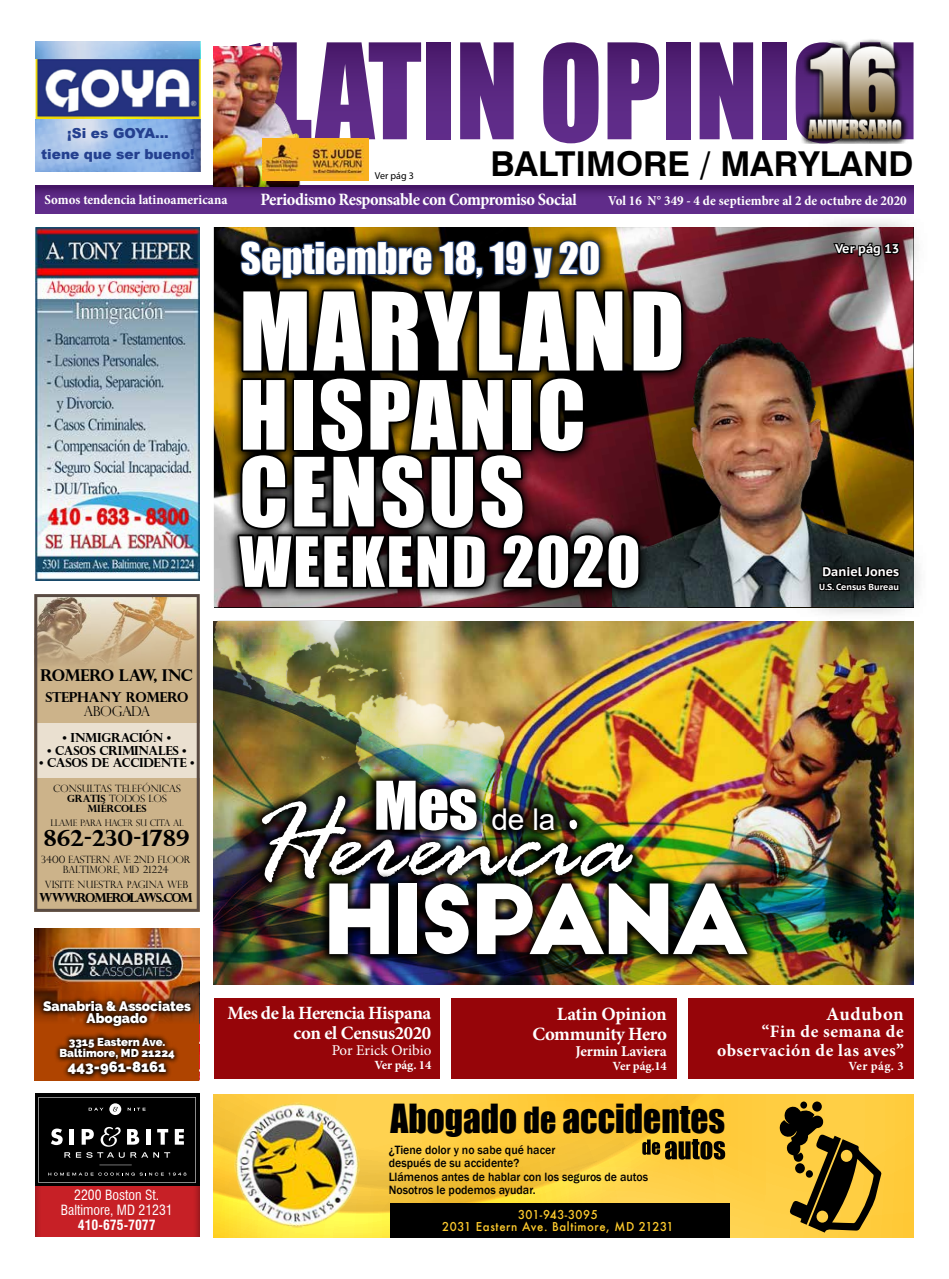
<style>
.page{position:relative;width:949px;height:1279px;background:#fff}
.page>*{position:absolute;margin:0;border:0;box-sizing:border-box;transform-origin:0 0}
.t1{font:italic 120px "Rage";letter-spacing:-.01em;color:#fff}
.t2{font:100px "Impact";letter-spacing:.03em;color:#fff}
.t3{font:94px "Big John";letter-spacing:-.05em;color:#fff}
.t4{font:88px/76.8px "Impact";letter-spacing:.03em;color:#fff}
.t5{font:63.88px "Impact";letter-spacing:.03em;color:#fff}
.t6{font:40px "Impact";color:#fff}
.t7{font:36.75px "Impact";color:#000;scale:.96 1}
.t8{font:700 34.25px "Swiss 721 BT";color:#000}
.t9{font:700 31.38px "Swiss 721 BT";color:#000}
.t10{font:30px "Arial";color:#fff}
.t11{font:700 22.5px "Perpetua Titling";letter-spacing:.02em;color:#000}
.t12{font:700 18.75px/20px "Minion Pro";letter-spacing:-.02em;color:#fff;text-align:right}
.t13{font:700 18.75px "Minion Pro";letter-spacing:.025em;color:#fff}
.t14{font:700 condensed 17.5px "Minion Pro";letter-spacing:-.025em;color:#fff}
.t15{font:700 17.5px/18.8px "Minion Pro";letter-spacing:.03em;color:#fff;text-align:right}
.t16{font:700 16.25px "Perpetua Titling";letter-spacing:-.03em;color:#000}
.t17{font:15px "Minion Pro";color:#fff}
.t18{font:700 15px "Minion Pro";letter-spacing:-.01em;color:#fff}
.t19{font:900 14.88px "Raleway";color:#fff}
.t20{font:700 condensed 13.75px "Minion Pro";color:#fff}
.t21{font:condensed 13.75px/15px "Swiss 721 BT";color:#fff;text-align:center}
.t22{font:900 13.75px/20.6px "Arial";color:#24408f;text-align:center}
.t23{font:700 13.75px "Perpetua Titling";letter-spacing:-.03em;color:#000}
.t24{font:700 condensed 13.75px "Swiss 721 BT";color:#fff}
.t25{font:300 13.75px "Perpetua Titling";letter-spacing:-.03em;color:#000}
.t26{font:900 13.62px/11.4px "Raleway";color:#fff;text-align:center}
.t27{font:700 12.5px "Perpetua Titling";letter-spacing:-.025em;color:#000}
.t28{font:700 12.5px "Minion Pro";letter-spacing:-.01em;color:#fff}
.t29{font:700 12.5px "PT Sans Caption";color:#fff}
.t30{font:700 12.5px "Perpetua Titling";letter-spacing:-.08em;color:#000}
.t31{font:500 12.38px/13.1px "Franklin Gothic";color:#000;scale:.96 1}
.t32{font:500 11.88px/11.9px "Futura";letter-spacing:.05em;color:#fecb2e;text-align:center;scale:.96 1}
.t33{font:900 11.38px/11.4px "Raleway";color:#fff;text-align:center}
.t34{font:condensed 11.25px/11.2px "Swiss 721 BT";color:#fff;text-align:center}
.t35{font:700 condensed 11.25px "Swiss 721 BT";color:#fff}
.t36{font:300 10px/10px "Perpetua Titling";color:#000;text-align:center}
.t37{font:300 10px/10px "Perpetua Titling";letter-spacing:-.02em;color:#000;text-align:center}
.t38{font:10px "Myriad Pro";color:#000}
.t39{font:300 9px "Perpetua Titling";letter-spacing:-.02em;color:#000}
.t40{font:700 8.75px "PT Sans Caption";color:#fff}
.s1{font-size:16.5px}
.s2{font-weight:700}
.s3{font-family:"Impact";font-size:61.88px}
.s4{font-size:33.12px}
</style>
<div class="page">
<svg style="left:219px;top:186px;width:694px;height:27px;background:#592781"></svg>
<div style="left:426px;top:42px;width:24px;height:97px;background:linear-gradient(to bottom,#4a1a6c,#643090)"></div>
<div style="left:666px;top:42px;width:24px;height:97px;background:linear-gradient(to bottom,#4a1a6c,#643090)"></div>
<svg style="left:699px;top:42px;width:54px;height:97px;background:#6b408d"></svg>
<div style="left:762px;top:42px;width:24px;height:97px;background:linear-gradient(to bottom,#4a1a6c,#643090)"></div>
<svg style="left:543px;top:42px;width:55px;height:101px"></svg>
<svg style="left:460px;top:42px;width:53px;height:97px;background:#6a3e8d"></svg>
<svg style="left:607px;top:42px;width:52px;height:97px"></svg>
<svg style="left:273px;top:42px;width:148px;height:97px"></svg>
<div style="left:35px;top:185px;width:184px;height:28px;background:linear-gradient(to bottom,#4d1d70,#663192)"></div>
<img style="left:214px;top:227px;width:699px;height:380px">
<svg style="left:36px;top:42px;width:164px;height:130px;background:#97b8e0"></svg>
<img style="left:36px;top:59px;width:164px;height:59px">
<img style="left:795px;top:39px;width:119px;height:104px">
<svg style="left:38px;top:598px;width:158px;height:309px;background:#cbb38c"></svg>
<div style="left:33px;top:1149px;width:167px;height:87px;background:#000;opacity:.5"></div>
<div style="left:35px;top:1093px;width:164px;height:92px;background:linear-gradient(to right,#000,#000)"></div>
<svg style="left:38px;top:1096px;width:158px;height:86px;background:#1b1b1b"></svg>
<img style="left:35px;top:928px;width:164px;height:152px">
<svg style="left:38px;top:995px;width:159px;height:84px;background:#702c01"></svg>
<div style="left:214px;top:1094px;width:699px;height:143px;background:#ffcb3b"></div>
<svg style="left:680px;top:1094px;width:157px;height:143px"></svg>
<svg style="left:214px;top:1094px;width:466px;height:143px;background:#fee942"></svg>
<svg style="left:214px;top:1094px;width:465px;height:129px"></svg>
<div style="left:390px;top:1202px;width:340px;height:35px;background:#000"></div>
<svg style="left:642px;top:1138px;width:83px;height:21px"></svg>
<svg style="left:812px;top:1101px;width:9px;height:10px"></svg>
<div style="left:800px;top:1101px;width:7px;height:7px;background:#000;border-radius:50%"></div>
<svg style="left:779px;top:1105px;width:102px;height:127px"></svg>
<img style="left:235px;top:1102px;width:124px;height:124px">
<img style="left:36px;top:227px;width:163px;height:353px">
<div style="left:37px;top:723px;width:163px;height:54px;background:#eae0d0"></div>
<div style="left:34px;top:594px;width:166px;height:317px;border:3px solid #594a42"></div>
<div style="left:214px;top:997px;width:225px;height:81px;background:#960509"></div>
<div style="left:451px;top:997px;width:225px;height:81px;background:#960509"></div>
<div style="left:688px;top:997px;width:225px;height:81px;background:#960509"></div>
<svg style="left:228px;top:229px;width:384px;height:49px;background:#503b05"></svg>
<svg style="left:806px;top:221px;width:111px;height:64px"></svg>
<svg style="left:831px;top:237px;width:73px;height:41px;background:#5e353c"></svg>
<img style="left:213px;top:46px;width:102px;height:140px">
<img style="left:263px;top:138px;width:105px;height:43px">
<img style="left:685px;top:332px;width:228px;height:274px">
<svg style="left:790px;top:536px;width:130px;height:78px;background:#696e6a"></svg>
<svg style="left:817px;top:564px;width:84px;height:29px;background:#0d1111"></svg>
<img style="left:214px;top:621px;width:699px;height:363px">
<img style="left:214px;top:620px;width:303px;height:319px">
<img style="left:250px;top:783px;width:394px;height:110px">
<img style="left:317px;top:871px;width:442px;height:95px">
<img style="left:364px;top:768px;width:124px;height:74px">
<img style="left:480px;top:796px;width:85px;height:45px">
<svg style="left:226px;top:278px;width:468px;height:322px;background:#765a31"></svg>
<svg style="left:235px;top:239px;width:450px;height:388px;background:#281d18"></svg>
<p class="t22" style="left:41px;top:122px;width:155px">¡Si es GOYA...<br>tiene que ser bueno!</p>
<h3 class="t9" style="left:526px;top:136px;width:389px">BALTIMORE / MARYLAND</h3>
<h3 class="t8" style="left:312px;top:145px;width:424px">BALTIMORE / MARYLAND</h3>
<h3 class="t8" style="left:490px;top:145px;width:424px">BALTIMORE / MARYLAND</h3>
<p class="t38" style="left:375px;top:170px;width:41px">Ver pág 3</p>
<p class="t20" style="left:45px;top:190px;width:184px">Somos tendencia latinoamericana</p>
<h3 class="t14" style="left:260px;top:188px;width:318px">Periodismo Responsable con Compromiso Socia<span class="s1">l</span></h3>
<p class="t20" style="left:608px;top:191px;width:300px">Vol 16 N° 349 - 4 de septiembre al 2 de octubre de 2020</p>
<h3 class="t6" style="left:240px;top:227px;width:361px">Septiembre 18, 19 y 20</h3>
<p class="t29" style="left:835px;top:240px;width:66px">Ver pág 13</p>
<h3 class="t16" style="left:40px;top:664px;width:154px">ROMERO LAW, INC</h3>
<p class="t23" style="left:46px;top:688px;width:144px">STEPHANY ROMERO</p>
<p class="t25" style="left:84px;top:702px;width:68px">ABOGADA</p>
<p class="t27" style="left:62px;top:729px;width:110px">• INMIGRACIÓN •</p>
<p class="t27" style="left:47px;top:742px;width:141px">• CASOS CRIMINALES •</p>
<p class="t27" style="left:39px;top:754px;width:157px">• CASOS DE ACCIDENTE •</p>
<p class="t36" style="left:53px;top:782px;width:129px">CONSULTAS TELEFÓNICAS<br><span class="s2">GRATIS</span> TODOS LOS<br><span class="s2">MIÉRCOLES</span></p>
<p class="t39" style="left:51px;top:817px;width:134px">LLAME PARA HACER SU CITA AL</p>
<h3 class="t11" style="left:44px;top:823px;width:147px">862-230-1789</h3>
<p class="t37" style="left:41px;top:853px;width:151px">3400 EASTERN AVE 2ND FLOOR<br>BALTIMORE, MD 21224</p>
<p class="t36" style="left:45px;top:879px;width:145px">VISITE NUESTRA PAGINA WEB</p>
<p class="t30" style="left:39px;top:889px;width:155px">WWW.ROMEROLAWS.COM</p>
<p class="t26" style="left:43px;top:1000px;width:149px">Sanabria &amp; Associates<br>Abogado</p>
<p class="t33" style="left:59px;top:1035px;width:117px">3315 Eastern Ave.<br>Baltimore, MD 21224</p>
<p class="t19" style="left:68px;top:1057px;width:100px">443-961-8161</p>
<p class="t21" style="left:61px;top:1186px;width:114px">2200 Boston St.<br>Baltimore, MD 21231</p>
<p class="t24" style="left:78px;top:1216px;width:79px">410-675-7077</p>
<p class="t34" style="left:71px;top:1187px;width:93px">2200 Boston St.<br>Baltimore, MD 21231</p>
<p class="t35" style="left:85px;top:1209px;width:65px">410-675-7077</p>
<p class="t34" style="left:72px;top:1221px;width:91px">www.sipandbite.com</p>
<h2 class="t2" style="left:239px;top:253px;width:447px">MARYLAND</h2>
<h3 class="t4" style="left:239px;top:374px;width:348px">HISPANIC<br>CENSUS</h3>
<h3 class="t5" style="left:239px;top:512px;width:403px">WEEKEND 2020</h3>
<p class="t29" style="left:822px;top:563px;width:78px">Daniel Jones</p>
<p class="t40" style="left:819px;top:581px;width:82px">U.S. Census Bureau</p>
<h3 class="t10" style="left:374px;top:798px;width:183px"><span class="s3">Mes</span> de la</h3>
<h1 class="t1" style="left:248px;top:778px;width:384px">Herencia</h1>
<h3 class="t3" style="left:322px;top:877px;width:429px">HISPANA</h3>
<h3 class="t12" style="left:227px;top:1002px;width:205px">Mes de la Herencia Hispana con el Census2020</h3>
<p class="t17" style="left:332px;top:1039px;width:101px">Por Erick Oribio</p>
<p class="t28" style="left:374px;top:1055px;width:58px">Ver pág. 14</p>
<h3 class="t12" style="left:532px;top:1003px;width:136px">Latin Opinion<br>Community Hero</h3>
<p class="t18" style="left:575px;top:1040px;width:93px">Jermin Laviera</p>
<p class="t28" style="left:612px;top:1056px;width:56px">Ver pág.14</p>
<h3 class="t13" style="left:826px;top:1000px;width:79px">Audubon</h3>
<h3 class="t15" style="left:717px;top:1021px;width:188px">“Fin de semana de observación de las aves”</h3>
<p class="t28" style="left:848px;top:1056px;width:57px">Ver pág. 3</p>
<h3 class="t7" style="left:390px;top:1089px;width:350px">Abogado <span class="s4">de</span> accidentes</h3>
<p class="t31" style="left:389px;top:1143px;width:272px">¿Tiene dolor y no sabe qué hacer<br>después de su accidente?<br>Llámenos antes de hablar con los seguros de autos Nosotros le podemos ayudar.</p>
<p class="t32" style="left:442px;top:1208px;width:242px">301-943-3095<br>2031 Eastern Ave. Baltimore, MD 21231</p>
</div>
